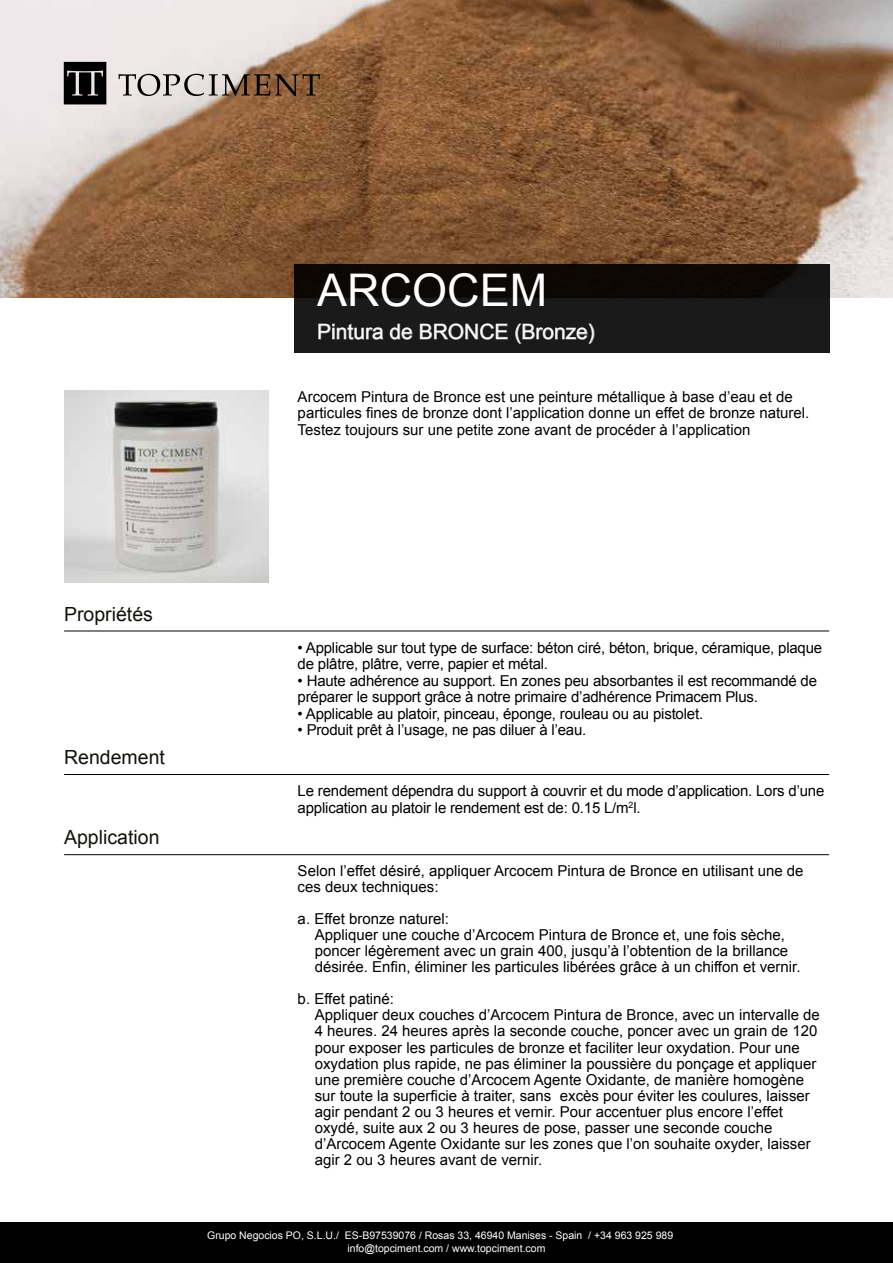
<style>
.page{position:relative;width:893px;height:1263px;background:#fff}
.page>*{position:absolute;margin:0;border:0;box-sizing:border-box;transform-origin:0 0}
.t1{font:45px "Arial";color:#fff}
.t2{font:21px "Arial";color:#fff}
.t3{font:19.5px "Arial";color:#12110c}
.t4{font:15px/16px "Arial";color:#000}
.t5{font:10.5px "Arial";color:#fff}
</style>
<div class="page">
<div style="left:0;top:1222px;width:893px;height:41px;background:#000"></div>
<img style="left:64px;top:391px;width:205px;height:192px">
<img style="left:0;top:0;width:893px;height:298px">
<div style="left:294px;top:264px;width:535px;height:88px;background:linear-gradient(to bottom,#0c0704,#1e1f20)"></div>
<svg style="left:118px;top:74px;width:202px;height:22px"></svg>
<svg style="left:64px;top:62px;width:42px;height:42px"></svg>
<hr style="left:64px;top:631px;width:765px;height:1px;background:#000">
<hr style="left:64px;top:774px;width:765px;height:1px;background:#000">
<hr style="left:64px;top:854px;width:765px;height:1px;background:#000">
<svg style="left:318px;top:323px;width:95px;height:17px"></svg>
<svg style="left:419px;top:323px;width:89px;height:17px"></svg>
<svg style="left:515px;top:323px;width:80px;height:21px"></svg>
<h1 class="t1" style="left:317px;top:261px;width:231px">ARCOCEM</h1>
<h2 class="t2" style="left:317px;top:318px;width:279px">Pintura de BRONCE (Bronze)</h2>
<p class="t4" style="left:298px;top:388px;width:513px;line-height:16.5px">Arcocem Pintura de Bronce est une peinture métallique à base d’eau et de particules fines de bronze dont l’application donne un effet de bronze naturel.<br>Testez toujours sur une petite zone avant de procéder à l’application</p>
<h3 class="t3" style="left:64px;top:601px;width:90px">Propriétés</h3>
<h3 class="t3" style="left:64px;top:744px;width:102px">Rendement</h3>
<h3 class="t3" style="left:64px;top:825px;width:97px">Application</h3>
<p class="t4" style="left:298px;top:639px;width:526px;line-height:16.5px">• Applicable sur tout type de surface: béton ciré, béton, brique, céramique, plaque de plâtre, plâtre, verre, papier et métal.</p>
<p class="t4" style="left:298px;top:672px;width:521px;line-height:16.5px">• Haute adhérence au support. En zones peu absorbantes il est recommandé de préparer le support grâce à notre primaire d’adhérence Primacem Plus.</p>
<p class="t4" style="left:298px;top:706px;width:407px">• Applicable au platoir, pinceau, éponge, rouleau ou au pistolet.</p>
<p class="t4" style="left:298px;top:722px;width:290px">• Produit prêt à l’usage, ne pas diluer à l’eau.</p>
<p class="t4" style="left:298px;top:783px;width:528px;line-height:16.5px">Le rendement dépendra du support à couvrir et du mode d’application. Lors d’une application au platoir le rendement est de: 0.15 L/m<sup>2</sup>l.</p>
<p class="t4" style="left:298px;top:863px;width:507px">Selon l’effet désiré, appliquer Arcocem Pintura de Bronce en utilisant une de ces deux techniques:</p>
<p class="t4" style="left:315px;top:911px;width:487px;text-indent:-17px">a. Effet bronze naturel:<br>Appliquer une couche d’Arcocem Pintura de Bronce et, une fois sèche, poncer légèrement avec un grain 400, jusqu’à l’obtention de la brillance désirée. Enfin, éliminer les particules libérées grâce à un chiffon et vernir.</p>
<p class="t4" style="left:315px;top:991px;width:507px;text-indent:-17px">b. Effet patiné:<br>Appliquer deux couches d’Arcocem Pintura de Bronce, avec un intervalle de 4 heures. 24 heures après la seconde couche, poncer avec un grain de 120 pour exposer les particules de bronze et faciliter leur oxydation. Pour une oxydation plus rapide, ne pas éliminer la poussière du ponçage et appliquer une première couche d’Arcocem Agente Oxidante, de manière homogène sur toute la superficie à traiter, sans excès pour éviter les coulures, laisser agir pendant 2 ou 3 heures et vernir. Pour accentuer plus encore l’effet oxydé, suite aux 2 ou 3 heures de pose, passer une seconde couche d’Arcocem Agente Oxidante sur les zones que l’on souhaite oxyder, laisser agir 2 ou 3 heures avant de vernir.</p>
<p class="t5" style="left:207px;top:1228px;width:468px">Grupo Negocios PO, S.L.U./ ES-B97539076 / Rosas 33, 46940 Manises - Spain / +34 963 925 989</p>
<p class="t5" style="left:347px;top:1241px;width:199px">info@topciment.com / www.topciment.com</p>
</div>
